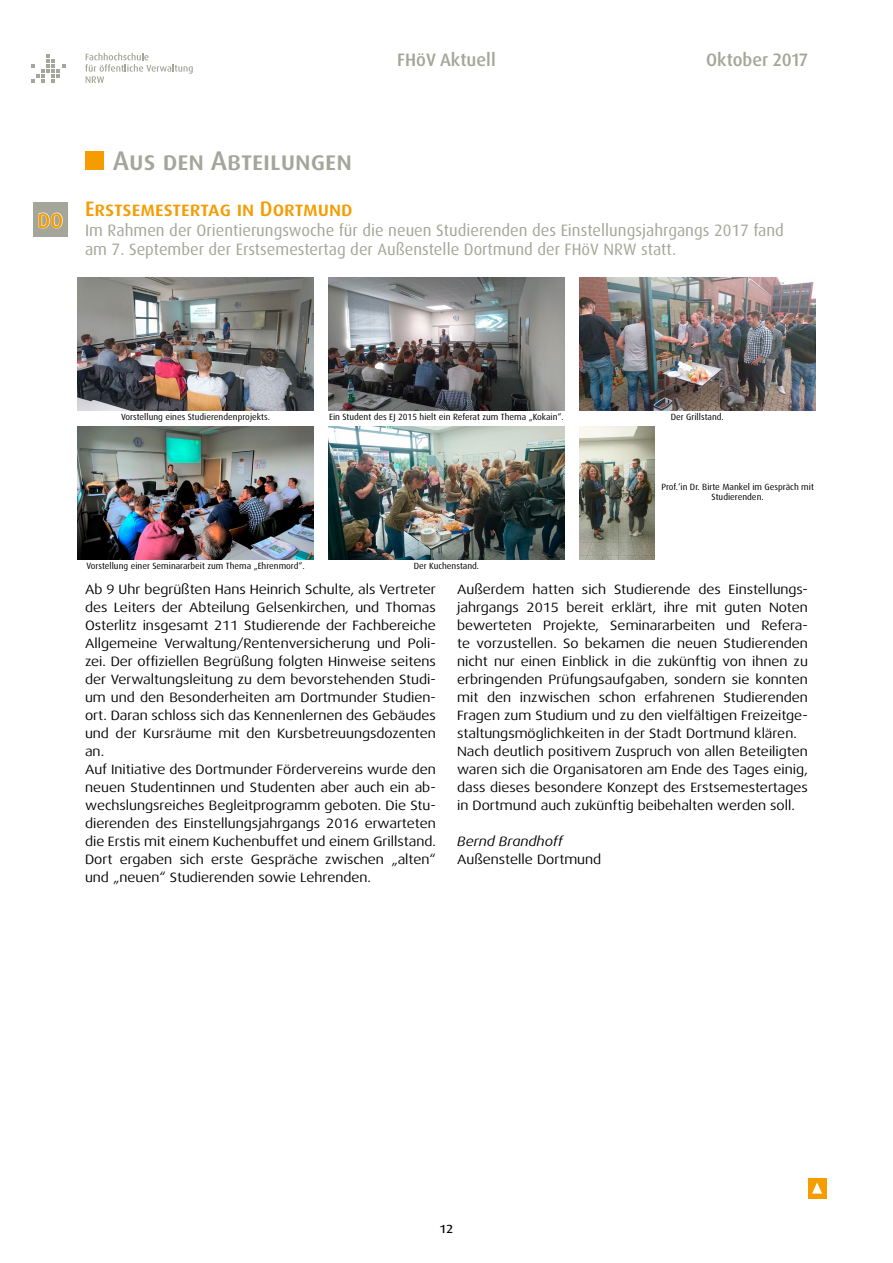
<style>
.page{position:relative;width:893px;height:1263px;background:#fff}
.page>*{position:absolute;margin:0;border:0;box-sizing:border-box;transform-origin:0 0}
.t1{font:500 27px "Dax OT";color:#a3a698}
.t2{font:500 21px "Dax OT";color:#f59c00}
.t3{font:500 18px "Dax OT";color:#a3a698}
.t4{font:16.5px/19.8px "Dax";color:#a3a698}
.t5{font:15px "Dax Regular Caps";color:#000}
.t6{font:13.5px/18px "Dax Wide";color:#000;text-align:justify}
.t7{font:italic 13.5px "Dax Wide";color:#000}
.t8{font:9px/10.8px "Dax";color:#000;text-align:center}
</style>
<div class="page">
<div style="left:808px;top:1178px;width:18px;height:20px;background:#f59c00"></div>
<svg style="left:812px;top:1182px;width:10px;height:11px"></svg>
<svg style="left:31px;top:54px;width:34px;height:29px"></svg>
<svg style="left:85px;top:53px;width:108px;height:30px"></svg>
<div style="left:85px;top:152px;width:19px;height:18px;background:#f59c00"></div>
<div style="left:33px;top:202px;width:35px;height:35px;background:#a3a698"></div>
<svg style="left:38px;top:212px;width:25px;height:17px"></svg>
<img style="left:77px;top:277px;width:237px;height:133px">
<img style="left:328px;top:277px;width:237px;height:133px">
<img style="left:77px;top:426px;width:237px;height:133px">
<img style="left:579px;top:426px;width:75px;height:133px">
<img style="left:579px;top:277px;width:237px;height:133px">
<img style="left:328px;top:426px;width:237px;height:133px">
<h3 class="t3" style="left:397px;top:49px;width:100px">FHöV Aktuell</h3>
<h3 class="t3" style="left:706px;top:49px;width:103px">Oktober 2017</h3>
<p class="t2" style="left:38px;top:207px;width:27px">DO</p>
<p class="t1" style="left:113px;top:143px;width:241px">Aus den Abteilungen</p>
<p class="t2" style="left:85px;top:195px;width:269px">Erstsemestertag in Dortmund</p>
<p class="t4" style="left:85px;top:220px;width:700px">Im Rahmen der Orientierungswoche für die neuen Studierenden des Einstellungsjahrgangs 2017 fand am 7. September der Erstsemestertag der Außenstelle Dortmund der FHöV NRW statt.</p>
<p class="t8" style="left:121px;top:412px;width:150px">Vorstellung eines Studierendenprojekts.</p>
<p class="t8" style="left:329px;top:412px;width:236px">Ein Student des EJ 2015 hielt ein Referat zum Thema „Kokain“.</p>
<p class="t8" style="left:86px;top:561px;width:220px">Vorstellung einer Seminararbeit zum Thema „Ehrenmord“.</p>
<p class="t8" style="left:414px;top:561px;width:67px">Der Kuchenstand.</p>
<p class="t8" style="left:671px;top:412px;width:55px">Der Grillstand.</p>
<p class="t8" style="left:661px;top:481px;width:154px">Prof.‘in Dr. Birte Mankel im Gespräch mit<br>Studierenden.</p>
<p class="t6" style="left:85px;top:580px;width:352px">Ab 9 Uhr begrüßten Hans Heinrich Schulte, als Vertreter des Leiters der Abteilung Gelsenkirchen, und Thomas Osterlitz insgesamt 211 Studierende der Fachbereiche Allgemeine Verwaltung/Rentenversicherung und Poli&shy;zei. Der offiziellen Begrüßung folgten Hinweise seitens der Verwaltungsleitung zu dem bevorstehenden Studi&shy;um und den Besonderheiten am Dortmunder Studien&shy;ort. Daran schloss sich das Kennenlernen des Gebäudes und der Kursräume mit den Kursbetreuungsdozenten an.</p>
<p class="t6" style="left:85px;top:760px;width:352px">Auf Initiative des Dortmunder Fördervereins wurde den neuen Studentinnen und Studenten aber auch ein ab&shy;wechslungsreiches Begleitprogramm geboten. Die Stu&shy;dierenden des Einstellungsjahrgangs 2016 erwarteten die Erstis mit einem Kuchenbuffet und einem Grillstand.<br>Dort ergaben sich erste Gespräche zwischen „alten“ und „neuen“ Studierenden sowie Lehrenden.</p>
<p class="t6" style="left:457px;top:580px;width:352px">Außerdem hatten sich Studierende des Einstellungs&shy;jahrgangs 2015 bereit erklärt, ihre mit guten Noten bewerteten Projekte, Seminararbeiten und Refera&shy;te vorzustellen. So bekamen die neuen Studierenden nicht nur einen Einblick in die zukünftig von ihnen zu erbringenden Prüfungsaufgaben, sondern sie konnten mit den inzwischen schon erfahrenen Studierenden Fragen zum Studium und zu den vielfältigen Freizeitge&shy;staltungsmöglichkeiten in der Stadt Dortmund klären.</p>
<p class="t6" style="left:457px;top:742px;width:352px">Nach deutlich positivem Zuspruch von allen Beteiligten waren sich die Organisatoren am Ende des Tages einig, dass dieses besondere Konzept des Erstsemestertages in Dortmund auch zukünftig beibehalten werden soll.</p>
<p class="t7" style="left:457px;top:834px;width:107px">Bernd Brandhoff</p>
<p class="t6" style="left:457px;top:850px;width:146px">Außenstelle Dortmund</p>
<p class="t5" style="left:440px;top:1219px;width:15px">12</p>
</div>
